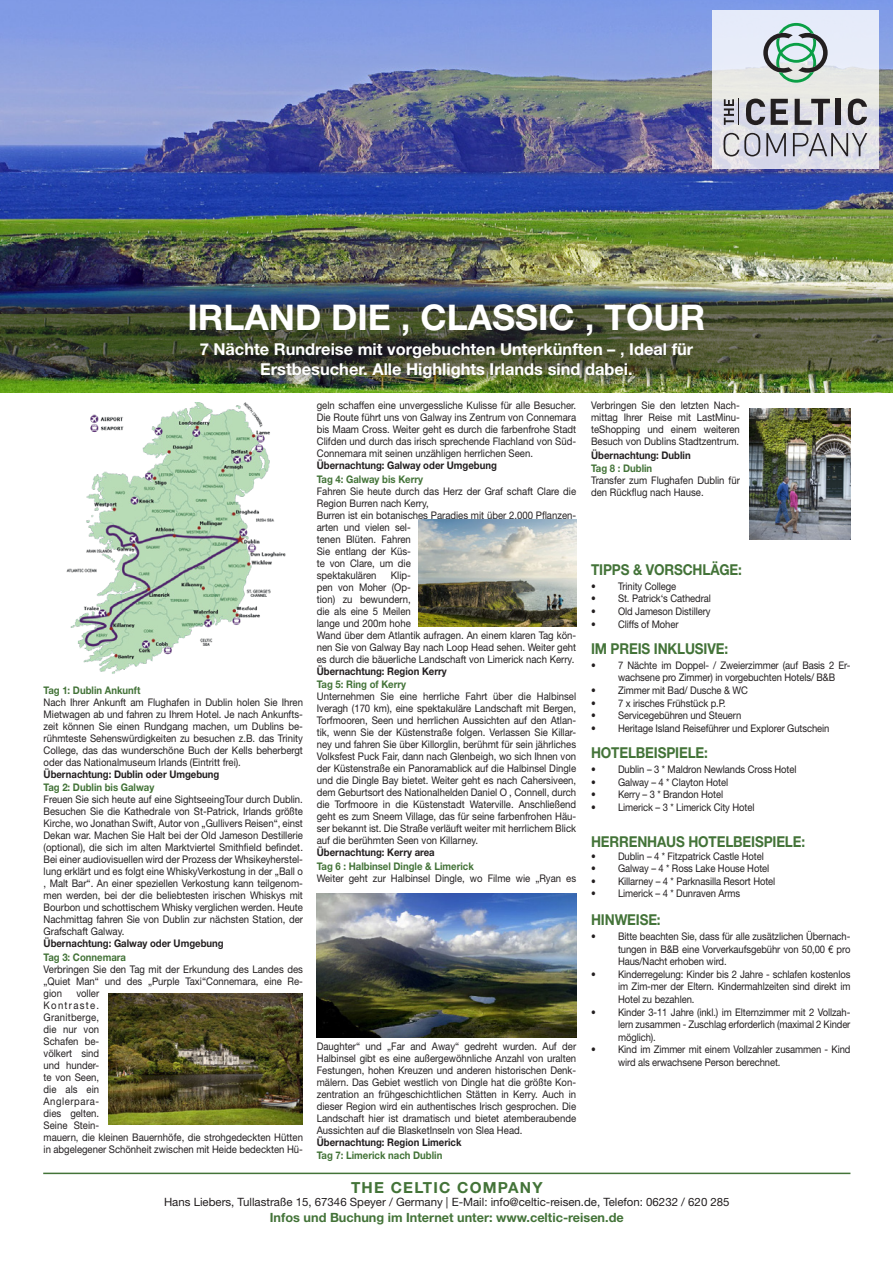
<style>
.page{position:relative;width:893px;height:1263px;background:#fff}
.page>*{position:absolute;margin:0;border:0;box-sizing:border-box;transform-origin:0 0}
.t1{font:700 35.4px "Helvetica Neue LT Std";color:#fff}
.t2{font:700 16.35px/19.6px "Helvetica Neue LT Std";color:#fff;text-align:center}
.t3{font:700 15.3px "Helvetica Neue LT Std";letter-spacing:.08em;color:#437338}
.t4{font:700 15px "Helvetica Neue LT Std";letter-spacing:-.01em;color:#437338;scale:.9 1}
.t5{font:700 12.75px "Helvetica Neue LT Std";color:#437338}
.t6{font:11.4px "Helvetica Neue LT Std";color:#231f20}
.t7{font:10.5px/12px "Helvetica Neue LT Std";color:#231f20;text-align:justify;scale:.91 1}
.t8{font:10.5px/12.6px "Helvetica Neue LT Std";color:#231f20;text-align:justify;scale:.9 1}
.t9{font:700 10.5px "Helvetica Neue LT Std";color:#231f20;scale:.91 1}
.t10{font:700 10.5px "Helvetica Neue LT Std";color:#437338;scale:.91 1}
</style>
<div class="page">
<img style="left:0;top:0;width:893px;height:282px">
<img style="left:0;top:282px;width:893px;height:110px">
<svg style="left:712px;top:11px;width:167px;height:158px;background:#e2e5ed"></svg>
<hr style="left:43px;top:1172px;width:807px;height:2px;background:#437338">
<svg style="left:746px;top:99px;width:19px;height:26px"></svg>
<svg style="left:771px;top:99px;width:17px;height:26px"></svg>
<svg style="left:795px;top:99px;width:35px;height:26px"></svg>
<div style="left:836px;top:99px;width:5px;height:26px;background:#231f20"></div>
<svg style="left:848px;top:99px;width:19px;height:26px"></svg>
<svg style="left:724px;top:133px;width:36px;height:23px"></svg>
<svg style="left:766px;top:133px;width:20px;height:23px"></svg>
<svg style="left:793px;top:133px;width:74px;height:23px;background:#b4b4bb"></svg>
<svg style="left:724px;top:99px;width:15px;height:26px"></svg>
<svg style="left:763px;top:23px;width:65px;height:60px;background:#a5bdb6"></svg>
<img style="left:108px;top:993px;width:195px;height:131px">
<img style="left:66px;top:403px;width:220px;height:271px">
<img style="left:418px;top:519px;width:158px;height:107px">
<img style="left:316px;top:893px;width:260px;height:144px">
<img style="left:749px;top:408px;width:101px;height:131px">
<h1 class="t1" style="left:187px;top:296px;width:519px">IRLAND DIE ‚ CLASSIC ‚ TOUR</h1>
<h2 class="t2" style="left:200px;top:339px;width:495px">7 Nächte Rundreise mit vorgebuchten Unterkünften – ‚ Ideal für<br>Erstbesucher. Alle Highlights Irlands sind dabei.</h2>
<p class="t7" style="left:317px;top:399px;width:287px">geln schaffen eine unvergessliche Kulisse für alle Besucher.<br>Die Route führt uns von Galway ins Zentrum von Connemara bis Maam Cross. Weiter geht es durch die farbenfrohe Stadt Clifden und durch das irisch sprechende Flachland von Süd-Connemara mit seinen unzähligen herrlichen Seen.</p>
<p class="t9" style="left:317px;top:459px;width:199px">Übernachtung: Galway oder Umgebung</p>
<p class="t10" style="left:317px;top:473px;width:118px">Tag 4: Galway bis Kerry</p>
<p class="t7" style="left:317px;top:485px;width:287px;text-align:left">Fahren Sie heute durch das Herz der Graf schaft Clare die<br>Region Burren nach Kerry,<br>Burren ist ein botanisches Paradies mit über 2.000 Pflanzen&shy;arten und vielen sel-<br>tenen Blüten. Fahren<br>Sie entlang der Küs-<br>te von Clare, um die<br>spektakulären</p>
<p class="t7" style="left:591px;top:399px;width:165px">Verbringen Sie den letzten Nach&shy;mittag Ihrer Reise mit LastMinu&shy;teShopping und einem weiteren Besuch von Dublins Stadtzentrum.</p>
<p class="t9" style="left:591px;top:449px;width:111px">Übernachtung: Dublin</p>
<p class="t10" style="left:591px;top:462px;width:69px">Tag 8 : Dublin</p>
<p class="t7" style="left:591px;top:474px;width:165px">Transfer zum Flughafen Dublin für den Rückflug nach Hause.</p>
<h3 class="t4" style="left:591px;top:560px;width:169px">TIPPS &amp; VORSCHLÄGE:</h3>
<p class="t8" style="left:591px;top:580px;width:96px">• Trinity College</p>
<p class="t8" style="left:591px;top:592px;width:135px">• St. Patrick‘s Cathedral</p>
<p class="t8" style="left:591px;top:605px;width:134px">• Old Jameson Distillery</p>
<p class="t8" style="left:591px;top:617px;width:99px">• Cliffs of Moher</p>
<h3 class="t4" style="left:591px;top:639px;width:154px">IM PREIS INKLUSIVE:</h3>
<p class="t8" style="left:618px;top:659px;width:260px;text-indent:-27px">• 7 Nächte im Doppel- / Zweierzimmer (auf Basis 2 Er&shy;wachsene pro Zimmer) in vorgebuchten Hotels/ B&amp;B</p>
<p class="t8" style="left:591px;top:684px;width:176px">• Zimmer mit Bad/ Dusche &amp; WC</p>
<p class="t8" style="left:591px;top:696px;width:151px">• 7 x irisches Frühstück p.P.</p>
<p class="t8" style="left:591px;top:709px;width:168px">• Servicegebühren und Steuern</p>
<p class="t8" style="left:591px;top:722px;width:266px">• Heritage Island Reiseführer und Explorer Gutschein</p>
<h3 class="t4" style="left:591px;top:743px;width:131px">HOTELBEISPIELE:</h3>
<p class="t8" style="left:591px;top:763px;width:230px">• Dublin – 3 * Maldron Newlands Cross Hotel</p>
<p class="t8" style="left:591px;top:775px;width:154px">• Galway – 4 * Clayton Hotel</p>
<p class="t8" style="left:591px;top:788px;width:148px">• Kerry – 3 * Brandon Hotel</p>
<p class="t8" style="left:591px;top:801px;width:183px">• Limerick – 3 * Limerick City Hotel</p>
<h3 class="t4" style="left:591px;top:832px;width:239px">HERRENHAUS HOTELBEISPIELE:</h3>
<p class="t8" style="left:591px;top:849px;width:193px">• Dublin – 4 * Fitzpatrick Castle Hotel</p>
<p class="t8" style="left:591px;top:862px;width:200px">• Galway – 4 * Ross Lake House Hotel</p>
<p class="t8" style="left:591px;top:874px;width:206px">• Killarney – 4 * Parknasilla Resort Hotel</p>
<p class="t8" style="left:591px;top:887px;width:167px">• Limerick – 4 * Dunraven Arms</p>
<h3 class="t4" style="left:591px;top:910px;width:79px">HINWEISE:</h3>
<p class="t8" style="left:618px;top:930px;width:260px;text-indent:-27px">• Bitte beachten Sie, dass für alle zusätzlichen Übernach&shy;tungen in B&amp;B eine Vorverkaufsgebühr von 50,00 € pro Haus/Nacht erhoben wird.</p>
<p class="t8" style="left:618px;top:967px;width:260px;text-indent:-27px">• Kinderregelung: Kinder bis 2 Jahre - schlafen kostenlos im Zim-mer der Eltern. Kindermahlzeiten sind direkt im Hotel zu bezahlen.</p>
<p class="t8" style="left:618px;top:1005px;width:260px;text-indent:-27px">• Kinder 3-11 Jahre (inkl.) im Elternzimmer mit 2 Vollzah&shy;lern zusammen - Zuschlag erforderlich (maximal 2 Kinder möglich).</p>
<p class="t8" style="left:618px;top:1043px;width:260px;text-indent:-27px">• Kind im Zimmer mit einem Vollzahler zusammen - Kind wird als erwachsene Person berechnet.</p>
<p class="t7" style="left:317px;top:569px;width:287px;text-align:left;text-indent:74px">Klip-<br>pen von Moher (Op-<br>tion) zu bewundern,<br>die als eine 5 Meilen<br>lange und 200m hohe<br>Wand über dem Atlantik aufragen. An einem klaren Tag kön&shy;nen Sie von Galway Bay nach Loop Head sehen. Weiter geht es durch die bäuerliche Landschaft von Limerick nach Kerry.</p>
<p class="t9" style="left:317px;top:665px;width:144px">Übernachtung: Region Kerry</p>
<p class="t10" style="left:317px;top:678px;width:100px">Tag 5: Ring of Kerry</p>
<p class="t7" style="left:317px;top:690px;width:287px">Unternehmen Sie eine herrliche Fahrt über die Halbinsel Iveragh (170 km), eine spektakuläre Landschaft mit Bergen, Torfmooren, Seen und herrlichen Aussichten auf den Atlan&shy;tik, wenn Sie der Küstenstraße folgen. Verlassen Sie Killar&shy;ney und fahren Sie über Killorglin, berühmt für sein jährliches Volksfest Puck Fair, dann nach Glenbeigh, wo sich Ihnen von der Küstenstraße ein Panoramablick auf die Halbinsel Dingle und die Dingle Bay bietet. Weiter geht es nach Cahersiveen, dem Geburtsort des Nationalhelden Daniel O ‚ Connell, durch die Torfmoore in die Küstenstadt Waterville. Anschließend geht es zum Sneem Village, das für seine farbenfrohen Häu&shy;ser bekannt ist. Die Straße verläuft weiter mit herrlichem Blick auf die berühmten Seen von Killarney.</p>
<p class="t9" style="left:317px;top:846px;width:131px">Übernachtung: Kerry area</p>
<p class="t10" style="left:317px;top:860px;width:174px">Tag 6 : Halbinsel Dingle &amp; Limerick</p>
<p class="t7" style="left:317px;top:872px;width:287px">Weiter geht zur Halbinsel Dingle, wo Filme wie „Ryan es</p>
<p class="t10" style="left:44px;top:683px;width:108px">Tag 1: Dublin Ankunft</p>
<p class="t7" style="left:44px;top:696px;width:287px">Nach Ihrer Ankunft am Flughafen in Dublin holen Sie Ihren Mietwagen ab und fahren zu Ihrem Hotel. Je nach Ankunfts&shy;zeit können Sie einen Rundgang machen, um Dublins be&shy;rühmteste Sehenswürdigkeiten zu besuchen z.B. das Trinity College, das das wunderschöne Buch der Kells beherbergt oder das Nationalmuseum Irlands (Eintritt frei).</p>
<p class="t9" style="left:44px;top:767px;width:195px">Übernachtung: Dublin oder Umgebung</p>
<p class="t10" style="left:44px;top:781px;width:123px">Tag 2: Dublin bis Galway</p>
<p class="t7" style="left:44px;top:793px;width:287px">Freuen Sie sich heute auf eine SightseeingTour durch Dublin.<br>Besuchen Sie die Kathedrale von St-Patrick, Irlands größte Kirche, wo Jonathan Swift, Autor von „Gullivers Reisen“, einst Dekan war. Machen Sie Halt bei der Old Jameson Destillerie (optional), die sich im alten Marktviertel Smithfield befindet.<br>Bei einer audiovisuellen wird der Prozess der Whsikeyherstel&shy;lung erklärt und es folgt eine WhiskyVerkostung in der „Ball o ‚ Malt Bar“. An einer speziellen Verkostung kann teilgenom&shy;men werden, bei der die beliebtesten irischen Whiskys mit Bourbon und schottischem Whisky verglichen werden. Heute Nachmittag fahren Sie von Dublin zur nächsten Station, der Grafschaft Galway.</p>
<p class="t9" style="left:44px;top:937px;width:199px">Übernachtung: Galway oder Umgebung</p>
<p class="t10" style="left:44px;top:950px;width:92px">Tag 3: Connemara</p>
<p class="t7" style="left:44px;top:963px;width:287px">Verbringen Sie den Tag mit der Erkundung des Landes des „Quiet Man“ und des „Purple Taxi“Connemara, eine Re&shy;gion</p>
<p class="t7" style="left:44px;top:987px;width:287px;text-align:left;text-indent:33px">voller<br>Kontraste.<br>Granitberge,<br>die nur von<br>Schafen be-<br>völkert sind<br>und hunder-<br>te von Seen,<br>die als ein<br>Anglerpara-<br>dies gelten.<br>Seine Stein-<br>mauern, die kleinen Bauernhöfe, die strohgedeckten Hütten in abgelegener Schönheit zwischen mit Heide bedeckten Hü-</p>
<p class="t7" style="left:317px;top:1040px;width:287px">Daughter“ und „Far and Away“ gedreht wurden. Auf der Halbinsel gibt es eine außergewöhnliche Anzahl von uralten Festungen, hohen Kreuzen und anderen historischen Denk&shy;mälern. Das Gebiet westlich von Dingle hat die größte Kon&shy;zentration an frühgeschichtlichen Stätten in Kerry. Auch in dieser Region wird ein authentisches Irisch gesprochen. Die Landschaft hier ist dramatisch und bietet atemberaubende Aussichten auf die BlasketInseln von Slea Head.</p>
<p class="t9" style="left:317px;top:1136px;width:161px">Übernachtung: Region Limerick</p>
<p class="t10" style="left:317px;top:1149px;width:140px">Tag 7: Limerick nach Dublin</p>
<h3 class="t3" style="left:351px;top:1177px;width:193px">THE CELTIC COMPANY</h3>
<p class="t6" style="left:164px;top:1195px;width:567px">Hans Liebers, Tullastraße 15, 67346 Speyer / Germany | E-Mail: info@celtic-reisen.de, Telefon: 06232 / 620 285</p>
<p class="t5" style="left:270px;top:1209px;width:355px">Infos und Buchung im Internet unter: www.celtic-reisen.de</p>
</div>
